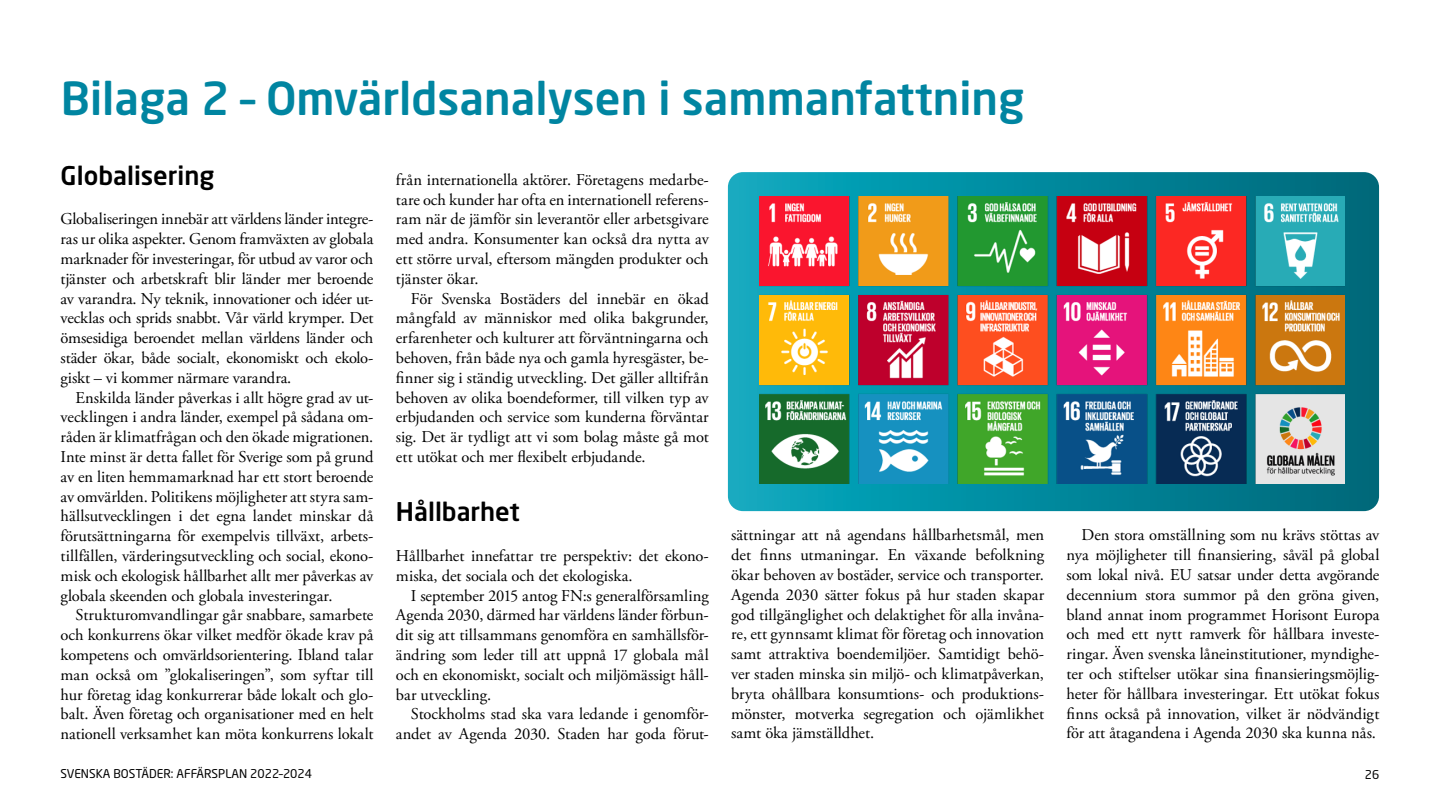
<style>
.page{position:relative;width:1440px;height:810px;background:#fff}
.page>*{position:absolute;margin:0;border:0;box-sizing:border-box;transform-origin:0 0}
.Rubrik-Nivå1{font:500 45px "Neo Sans Std";color:#0085a1}
.Rubrik3_ny{font:500 25.5px "Neo Sans Std";color:#000}
.Brödtext-indrag_ny{font:16.5px/19.8px "Adobe Garamond Pro";letter-spacing:-.005em;color:#000;text-align:justify}
.Brödtext_utan-indrag{font:16.5px/19.8px "Adobe Garamond Pro";letter-spacing:-.005em;color:#000;text-align:justify}
.t1{font:12px "Neo Sans Std";color:#000}
</style>
<div class="page">
<svg style="left:728px;top:172px;width:651px;height:339px;background:#08889b"></svg>
<img style="left:760px;top:196px;width:584px;height:288px">
<p class="Rubrik-Nivå1" style="left:61px;top:70px;width:965px">Bilaga 2 – Omvärldsanalysen i sammanfattning</p>
<p class="Rubrik3_ny" style="left:61px;top:159px;width:155px">Globalisering</p>
<p class="Brödtext_utan-indrag" style="left:61px;top:210px;width:314px">Globaliseringen innebär att världens länder integre&shy;ras ur olika aspekter. Genom framväxten av globala marknader för investeringar, för utbud av varor och tjänster och arbetskraft blir länder mer beroende av varandra. Ny teknik, innovationer och idéer ut&shy;vecklas och sprids snabbt. Vår värld krymper. Det ömsesidiga beroendet mellan världens länder och städer ökar, både socialt, ekonomiskt och ekolo&shy;giskt – vi kommer närmare varandra.</p>
<p class="Brödtext-indrag_ny" style="left:61px;top:388px;width:314px;text-indent:15px">Enskilda länder påverkas i allt högre grad av ut&shy;vecklingen i andra länder, exempel på sådana om&shy;råden är klimatfrågan och den ökade migrationen.<br>Inte minst är detta fallet för Sverige som på grund av en liten hemmamarknad har ett stort beroende av omvärlden. Politikens möjligheter att styra sam&shy;hällsutvecklingen i det egna landet minskar då förutsättningarna för exempelvis tillväxt, arbets&shy;tillfällen, värderingsutveckling och social, ekono&shy;misk och ekologisk hållbarhet allt mer påverkas av globala skeenden och globala investeringar.</p>
<p class="Brödtext-indrag_ny" style="left:61px;top:606px;width:314px;text-indent:15px">Strukturomvandlingar går snabbare, samarbete och konkurrens ökar vilket medför ökade krav på kompetens och omvärldsorientering. Ibland talar man också om ”glokaliseringen”, som syftar till hur företag idag konkurrerar både lokalt och glo&shy;balt. Även företag och organisationer med en helt nationell verksamhet kan möta konkurrens lokalt</p>
<p class="Brödtext-indrag_ny" style="left:396px;top:170px;width:314px">från internationella aktörer. Företagens medarbe&shy;tare och kunder har ofta en internationell referens&shy;ram när de jämför sin leverantör eller arbetsgivare med andra. Konsumenter kan också dra nytta av ett större urval, eftersom mängden produkter och tjänster ökar.</p>
<p class="Brödtext-indrag_ny" style="left:396px;top:289px;width:314px;text-indent:15px">För Svenska Bostäders del innebär en ökad mångfald av människor med olika bakgrunder, erfarenheter och kulturer att förväntningarna och behoven, från både nya och gamla hyresgäster, be&shy;finner sig i ständig utveckling. Det gäller alltifrån behoven av olika boendeformer, till vilken typ av erbjudanden och service som kunderna förväntar sig. Det är tydligt att vi som bolag måste gå mot ett utökat och mer flexibelt erbjudande.</p>
<p class="Rubrik3_ny" style="left:396px;top:496px;width:125px">Hållbarhet</p>
<p class="Brödtext_utan-indrag" style="left:396px;top:546px;width:314px">Hållbarhet innefattar tre perspektiv: det ekono&shy;miska, det sociala och det ekologiska.</p>
<p class="Brödtext-indrag_ny" style="left:396px;top:586px;width:314px;text-indent:15px">I september 2015 antog FN:s generalförsamling Agenda 2030, därmed har världens länder förbun&shy;dit sig att tillsammans genomföra en samhällsför&shy;ändring som leder till att uppnå 17 globala mål och en ekonomiskt, socialt och miljömässigt håll&shy;bar utveckling.</p>
<p class="Brödtext-indrag_ny" style="left:396px;top:705px;width:314px;text-align:right">Stockholms stad ska vara ledande i genomför&shy;andet av Agenda 2030. Staden har goda förut-</p>
<p class="Brödtext-indrag_ny" style="left:731px;top:526px;width:314px">sättningar att nå agendans hållbarhetsmål, men det finns utmaningar. En växande befolkning ökar behoven av bostäder, service och transporter.<br>Agenda 2030 sätter fokus på hur staden skapar god tillgänglighet och delaktighet för alla invåna&shy;re, ett gynnsamt klimat för företag och innovation samt attraktiva boendemiljöer. Samtidigt behö&shy;ver staden minska sin miljö- och klimatpåverkan, bryta ohållbara konsumtions- och produktions&shy;mönster, motverka segregation och ojämlikhet samt öka jämställdhet.</p>
<p class="Brödtext-indrag_ny" style="left:1067px;top:526px;width:314px;text-indent:15px">Den stora omställning som nu krävs stöttas av nya möjligheter till finansiering, såväl på global som lokal nivå. EU satsar under detta avgörande decennium stora summor på den gröna given, bland annat inom programmet Horisont Europa och med ett nytt ramverk för hållbara investe&shy;ringar. Även svenska låneinstitutioner, myndighe&shy;ter och stiftelser utökar sina finansieringsmöjlig&shy;heter för hållbara investeringar. Ett utökat fokus finns också på innovation, vilket är nödvändigt för att åtagandena i Agenda 2030 ska kunna nås.</p>
<p class="t1" style="left:61px;top:767px;width:253px">SVENSKA BOSTÄDER: AFFÄRSPLAN 2022–2024</p>
<p class="t1" style="left:1365px;top:767px;width:16px">26</p>
</div>
